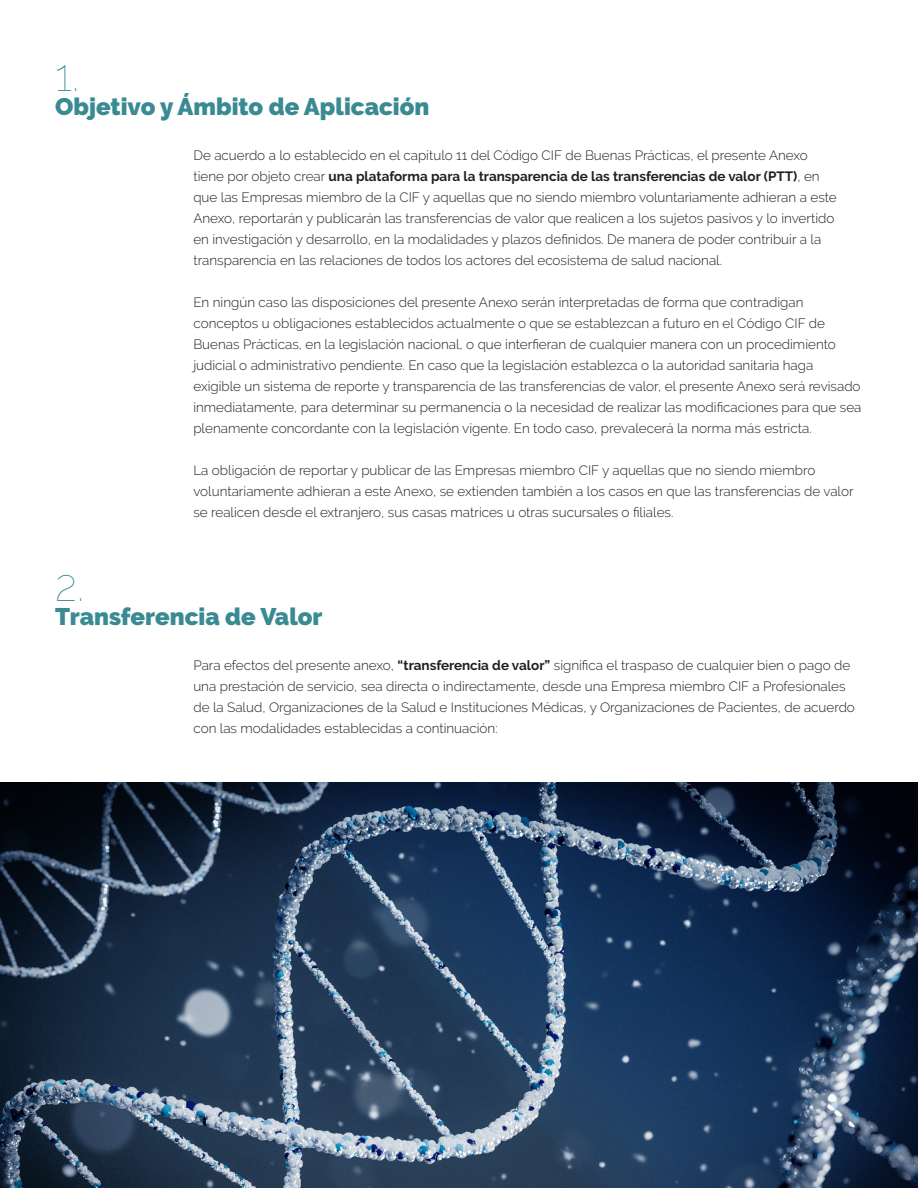
<style>
.page{position:relative;width:918px;height:1188px;background:#fff}
.page>*{position:absolute;margin:0;border:0;box-sizing:border-box;transform-origin:0 0}
.t1{font:100 45px "Raleway";color:#3a8a92}
.t2{font:900 24px "Raleway";color:#3a8a92}
.t3{font:300 13.5px/21px "Raleway";color:#231f20}
.s1{font-weight:700}
</style>
<div class="page">
<img style="left:0;top:783px;width:918px;height:405px">
<p class="t1" style="left:55px;top:49px;width:25px">1.</p>
<p class="t2" style="left:55px;top:93px;width:376px">Objetivo y Ámbito de Aplicación</p>
<p class="t3" style="left:193px;top:145px;width:645px">De acuerdo a lo establecido en el capítulo 11 del Código CIF de Buenas Prácticas, el presente Anexo tiene por objeto crear <span class="s1">una plataforma para la transparencia de las transferencias de valor (PTT)</span>, en que las Empresas miembro de la CIF y aquellas que no siendo miembro voluntariamente adhieran a este Anexo, reportarán y publicarán las transferencias de valor que realicen a los sujetos pasivos y lo invertido en investigación y desarrollo, en la modalidades y plazos definidos. De manera de poder contribuir a la transparencia en las relaciones de todos los actores del ecosistema de salud nacional.</p>
<p class="t3" style="left:193px;top:292px;width:670px">En ningún caso las disposiciones del presente Anexo serán interpretadas de forma que contradigan conceptos u obligaciones establecidos actualmente o que se establezcan a futuro en el Código CIF de Buenas Prácticas, en la legislación nacional, o que interfieran de cualquier manera con un procedimiento judicial o administrativo pendiente. En caso que la legislación establezca o la autoridad sanitaria haga exigible un sistema de reporte y transparencia de las transferencias de valor, el presente Anexo será revisado inmediatamente, para determinar su permanencia o la necesidad de realizar las modificaciones para que sea plenamente concordante con la legislación vigente. En todo caso, prevalecerá la norma más estricta.</p>
<p class="t3" style="left:193px;top:460px;width:662px">La obligación de reportar y publicar de las Empresas miembro CIF y aquellas que no siendo miembro voluntariamente adhieran a este Anexo, se extienden también a los casos en que las transferencias de valor se realicen desde el extranjero, sus casas matrices u otras sucursales o filiales.</p>
<p class="t1" style="left:55px;top:559px;width:30px">2.</p>
<p class="t2" style="left:55px;top:603px;width:269px">Transferencia de Valor</p>
<p class="t3" style="left:193px;top:655px;width:663px">Para efectos del presente anexo, <span class="s1">“transferencia de valor”</span> significa el traspaso de cualquier bien o pago de una prestación de servicio, sea directa o indirectamente, desde una Empresa miembro CIF a Profesionales de la Salud, Organizaciones de la Salud e Instituciones Médicas, y Organizaciones de Pacientes, de acuerdo con las modalidades establecidas a continuación:</p>
</div>
